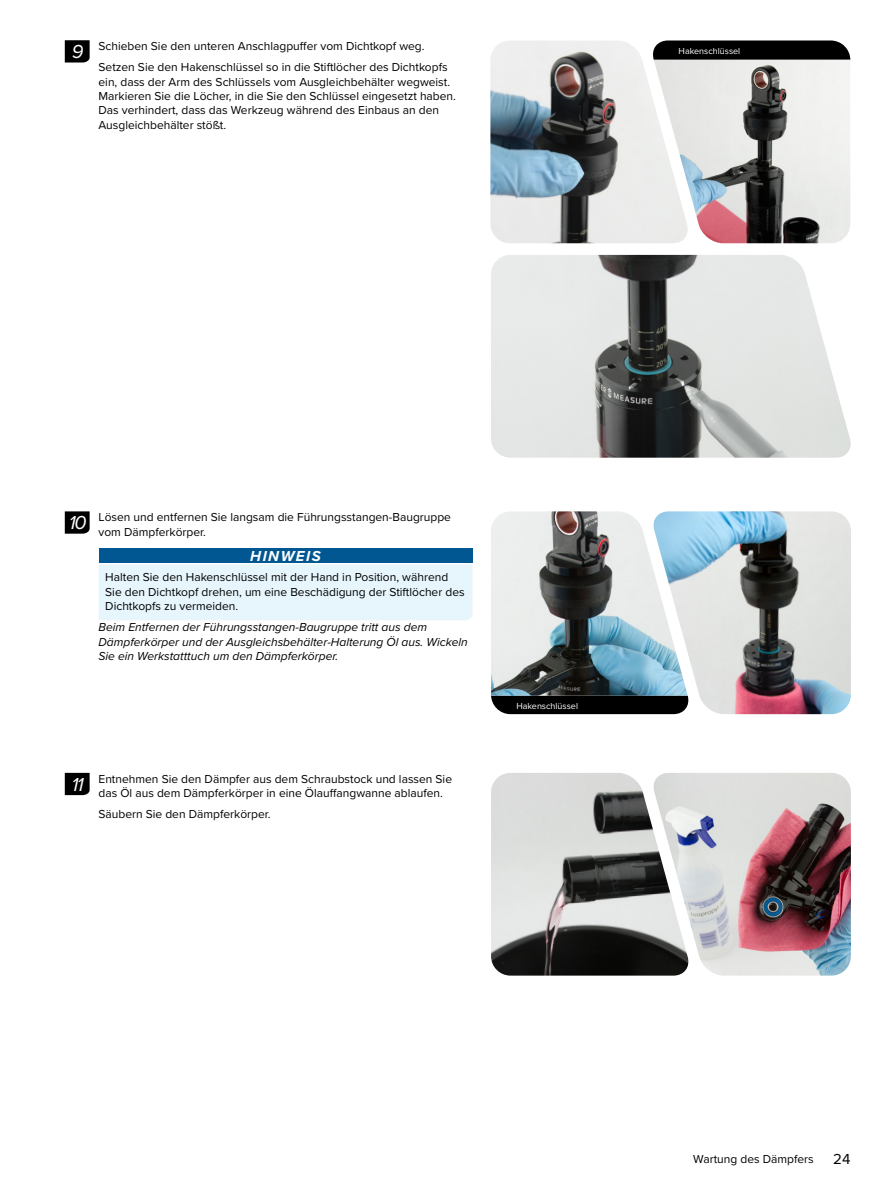
<style>
.page{position:relative;width:891px;height:1188px;background:#fff}
.page>*{position:absolute;margin:0;border:0;box-sizing:border-box;transform-origin:0 0}
.t1{font:italic 19.5px "Proxima Nova";color:#fff}
.Signal_Word_left_ind{font:italic 700 15px "Proxima Nova";letter-spacing:.1em;color:#fff}
.t2{font:15px "Proxima Nova";color:#000}
.Normal_Text_-_Right{font:12px/14.4px "Proxima Nova";color:#000}
.Normal_Text_-_Right-2{font:italic 12px/14.4px "Proxima Nova";color:#000}
.Signal_Word_Text_-_N{font:12px/14.4px "Proxima Nova";color:#000}
.t3{font:9px "Proxima Nova";color:#fff}
</style>
<div class="page">
<div style="left:99px;top:548px;width:373px;height:15px;background:#005792"></div>
<div style="left:99px;top:564px;width:373px;height:56px;background:#e7f6fd"></div>
<svg style="left:65px;top:40px;width:25px;height:23px"></svg>
<img style="left:490px;top:40px;width:200px;height:203px">
<div style="left:652px;top:41px;width:198px;height:19px;background:#000"></div>
<img style="left:654px;top:60px;width:196px;height:183px">
<img style="left:491px;top:255px;width:360px;height:203px">
<svg style="left:65px;top:511px;width:25px;height:23px"></svg>
<div style="left:491px;top:696px;width:160px;height:18px;background:#000"></div>
<img style="left:491px;top:511px;width:160px;height:185px">
<img style="left:651px;top:511px;width:200px;height:203px">
<svg style="left:65px;top:773px;width:25px;height:22px"></svg>
<img style="left:491px;top:773px;width:160px;height:203px">
<img style="left:651px;top:773px;width:200px;height:203px">
<p class="Normal_Text_-_Right" style="left:99px;top:39px;width:328px">Schieben Sie den unteren Anschlagpuffer vom Dichtkopf weg.</p>
<p class="Normal_Text_-_Right" style="left:99px;top:60px;width:359px">Setzen Sie den Hakenschlüssel so in die Stiftlöcher des Dichtkopfs ein, dass der Arm des Schlüssels vom Ausgleichbehälter wegweist.<br>Markieren Sie die Löcher, in die Sie den Schlüssel eingesetzt haben.<br>Das verhindert, dass das Werkzeug während des Einbaus an den Ausgleichbehälter stößt.</p>
<p class="t1" style="left:72px;top:40px;width:13px">9</p>
<p class="t3" style="left:679px;top:45px;width:63px">Hakenschlüssel</p>
<p class="t1" style="left:69px;top:511px;width:19px">10</p>
<p class="Normal_Text_-_Right" style="left:99px;top:510px;width:354px">Lösen und entfernen Sie langsam die Führungsstangen-Baugruppe vom Dämpferkörper.</p>
<p class="Signal_Word_left_ind" style="left:250px;top:547px;width:72px">HINWEIS</p>
<p class="Signal_Word_Text_-_N" style="left:105px;top:570px;width:361px">Halten Sie den Hakenschlüssel mit der Hand in Position, während<br>Sie den Dichtkopf drehen, um eine Beschädigung der Stiftlöcher des<br>Dichtkopfs zu vermeiden.</p>
<p class="Normal_Text_-_Right-2" style="left:99px;top:620px;width:371px">Beim Entfernen der Führungsstangen-Baugruppe tritt aus dem<br>Dämpferkörper und der Ausgleichsbehälter-Halterung Öl aus. Wickeln<br>Sie ein Werkstatttuch um den Dämpferkörper.</p>
<p class="t1" style="left:72px;top:772px;width:13px">11</p>
<p class="Normal_Text_-_Right" style="left:99px;top:772px;width:355px">Entnehmen Sie den Dämpfer aus dem Schraubstock und lassen Sie das Öl aus dem Dämpferkörper in eine Ölauffangwanne ablaufen.</p>
<p class="Normal_Text_-_Right" style="left:99px;top:807px;width:174px">Säubern Sie den Dämpferkörper.</p>
<p class="t3" style="left:516px;top:700px;width:63px">Hakenschlüssel</p>
<p class="Normal_Text_-_Right" style="left:693px;top:1152px;width:122px">Wartung des Dämpfers</p>
<p class="t2" style="left:833px;top:1150px;width:19px">24</p>
</div>
